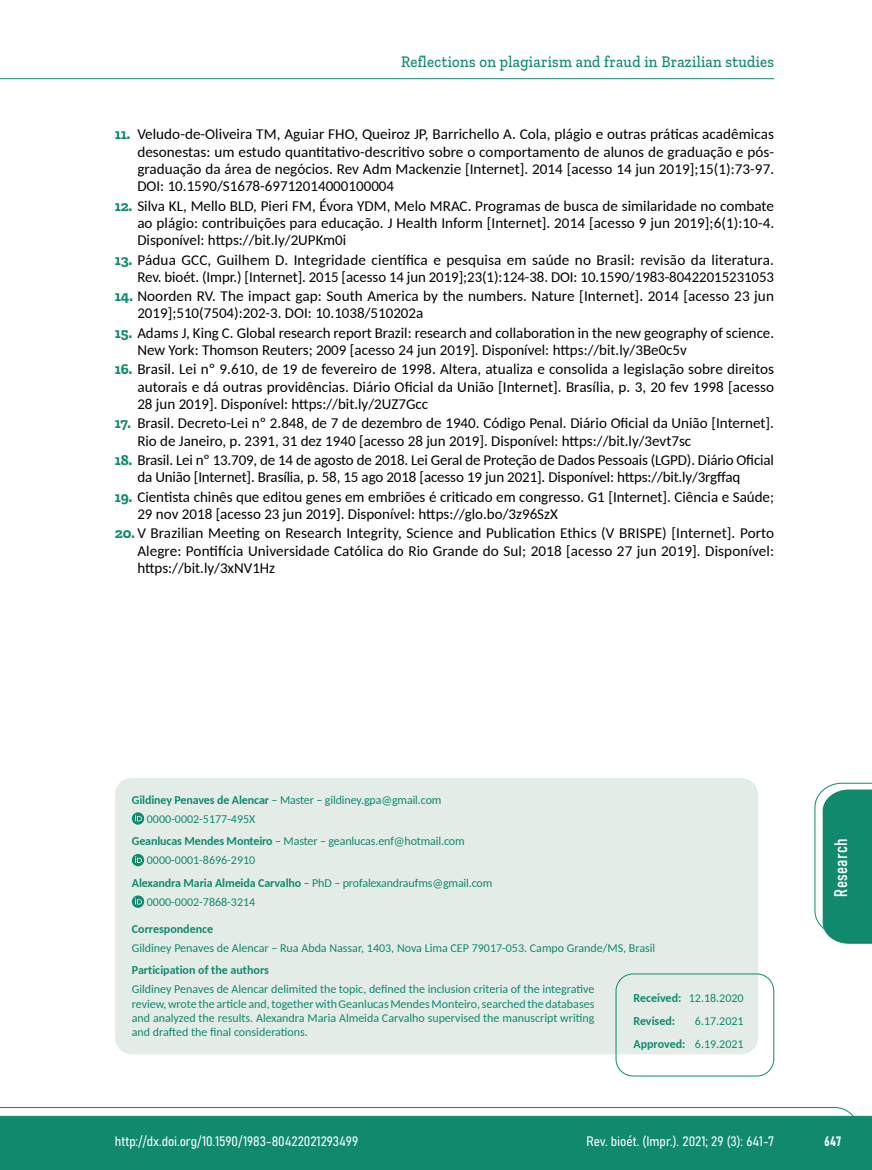
<style>
.page{position:relative;width:872px;height:1170px;background:#fff}
.page>*{position:absolute;margin:0;border:0;box-sizing:border-box;transform-origin:0 0}
.t1{font:18px "Bahnschrift";letter-spacing:.02em;color:#fff}
.t2{font:500 16.5px "Zilla Slab";letter-spacing:.02em;color:#10896d;scale:.9 1}
.t3{font:15px/17.2px "Carlito";color:#000}
.t4{font:13.5px "Bahnschrift";color:#fff}
.t5{font:12px/18.6px "Carlito";color:#10896d}
.t6{font:700 12px/23px "Carlito";color:#10896d}
.s1{font-family:"Zilla Slab";font-weight:700;color:#10896d}
.s2{font-weight:700}
.s3{font-weight:400}
</style>
<div class="page">
<svg style="left:0;top:1107px;width:859px;height:62px;background:#2e977f"></svg>
<hr style="left:0;top:78px;width:774px;height:1px;background:#10896d">
<div style="left:115px;top:777px;width:643px;height:277px;background:#e4ece8;border-radius:17px"></div>
<svg style="left:132px;top:812px;width:12px;height:12px"></svg>
<svg style="left:135px;top:814px;width:7px;height:7px"></svg>
<svg style="left:132px;top:853px;width:12px;height:13px"></svg>
<svg style="left:135px;top:856px;width:7px;height:6px"></svg>
<svg style="left:132px;top:895px;width:12px;height:12px"></svg>
<svg style="left:135px;top:897px;width:7px;height:7px"></svg>
<div style="left:615px;top:973px;width:159px;height:103px;border:1px solid #10896d;border-radius:17px"></div>
<svg style="left:814px;top:782px;width:58px;height:161px"></svg>
<p class="t2" style="left:401px;top:53px;width:416px">Reflections on plagiarism and fraud in Brazilian studies</p>
<p class="t3" style="left:137px;top:125px;width:638px;text-align:justify;text-indent:-22px"><span class="s1">11.</span> Veludo-de-Oliveira TM, Aguiar FHO, Queiroz JP, Barrichello A. Cola, plágio e outras práticas acadêmicas desonestas: um estudo quantitativo-descritivo sobre o comportamento de alunos de graduação e pós&shy;graduação da área de negócios. Rev Adm Mackenzie [Internet]. 2014 [acesso 14 jun 2019];15(1):73-97.<br>DOI: 10.1590/S1678-69712014000100004</p>
<p class="t3" style="left:137px;top:196px;width:638px;text-align:justify;text-indent:-22px"><span class="s1">12.</span> Silva KL, Mello BLD, Pieri FM, Évora YDM, Melo MRAC. Programas de busca de similaridade no combate ao plágio: contribuições para educação. J Health Inform [Internet]. 2014 [acesso 9 jun 2019];6(1):10-4.<br>Disponível: https://bit.ly/2UPKm0i</p>
<p class="t3" style="left:115px;top:250px;width:661px;text-align:right"><span class="s1">13.</span> Pádua GCC, Guilhem D. Integridade científica e pesquisa em saúde no Brasil: revisão da literatura.<br>Rev. bioét. (Impr.) [Internet]. 2015 [acesso 14 jun 2019];23(1):124-38. DOI: 10.1590/1983-80422015231053</p>
<p class="t3" style="left:137px;top:287px;width:638px;text-indent:-22px"><span class="s1">14.</span> Noorden RV. The impact gap: South America by the numbers. Nature [Internet]. 2014 [acesso 23 jun<br>2019];510(7504):202-3. DOI: 10.1038/510202a</p>
<p class="t3" style="left:137px;top:323px;width:638px;text-indent:-22px"><span class="s1">15.</span> Adams J, King C. Global research report Brazil: research and collaboration in the new geography of science.<br>New York: Thomson Reuters; 2009 [acesso 24 jun 2019]. Disponível: https://bit.ly/3Be0c5v</p>
<p class="t3" style="left:137px;top:360px;width:638px;text-align:justify;text-indent:-22px"><span class="s1">16.</span> Brasil. Lei nº 9.610, de 19 de fevereiro de 1998. Altera, atualiza e consolida a legislação sobre direitos autorais e dá outras providências. Diário Oficial da União [Internet]. Brasília, p. 3, 20 fev 1998 [acesso 28 jun 2019]. Disponível: https://bit.ly/2UZ7Gcc</p>
<p class="t3" style="left:137px;top:414px;width:638px;text-indent:-22px"><span class="s1">17.</span> Brasil. Decreto-Lei nº 2.848, de 7 de dezembro de 1940. Código Penal. Diário Oficial da União [Internet].<br>Rio de Janeiro, p. 2391, 31 dez 1940 [acesso 28 jun 2019]. Disponível: https://bit.ly/3evt7sc</p>
<p class="t3" style="left:137px;top:450px;width:638px;text-indent:-22px"><span class="s1">18.</span> Brasil. Lei nº 13.709, de 14 de agosto de 2018. Lei Geral de Proteção de Dados Pessoais (LGPD). Diário Oficial da União [Internet]. Brasília, p. 58, 15 ago 2018 [acesso 19 jun 2021]. Disponível: https://bit.ly/3rgffaq</p>
<p class="t3" style="left:137px;top:487px;width:638px;text-indent:-22px"><span class="s1">19.</span> Cientista chinês que editou genes em embriões é criticado em congresso. G1 [Internet]. Ciência e Saúde;<br>29 nov 2018 [acesso 23 jun 2019]. Disponível: https://glo.bo/3z96SzX</p>
<p class="t3" style="left:137px;top:524px;width:638px;text-align:justify;text-indent:-22px"><span class="s1">20.</span> V Brazilian Meeting on Research Integrity, Science and Publication Ethics (V BRISPE) [Internet]. Porto Alegre: Pontifícia Universidade Católica do Rio Grande do Sul; 2018 [acesso 27 jun 2019]. Disponível: https://bit.ly/3xNV1Hz</p>
<p class="t5" style="left:147px;top:790px;width:296px;text-indent:-15px"><span class="s2">Gildiney Penaves de Alencar</span> – Master – gildiney.gpa@gmail.com<br>0000-0002-5177-495X</p>
<p class="t5" style="left:147px;top:831px;width:319px;text-indent:-15px"><span class="s2">Geanlucas Mendes Monteiro</span> – Master – geanlucas.enf@hotmail.com<br>0000-0001-8696-2910</p>
<p class="t5" style="left:147px;top:873px;width:347px;text-indent:-15px"><span class="s2">Alexandra Maria Almeida Carvalho</span> – PhD – profalexandraufms@gmail.com<br>0000-0002-7868-3214</p>
<p class="t6" style="left:132px;top:916px;width:83px">Correspondence</p>
<p class="t5" style="left:132px;top:937px;width:525px">Gildiney Penaves de Alencar – Rua Abda Nassar, 1403, Nova Lima CEP 79017-053. Campo Grande/MS, Brasil</p>
<p class="t6" style="left:132px;top:958px;width:139px">Participation of the authors</p>
<p class="t5" style="left:132px;top:981px;width:464px;line-height:14.4px;text-align:justify">Gildiney Penaves de Alencar delimited the topic, defined the inclusion criteria of the integrative review, wrote the article and, together with Geanlucas Mendes Monteiro, searched the databases and analyzed the results. Alexandra Maria Almeida Carvalho supervised the manuscript writing and drafted the final considerations.</p>
<p class="t6" style="left:633px;top:985px;width:112px">Received: <span class="s3">12.18.2020<br></span>Revised:</p>
<p class="t5" style="left:633px;top:1008px;width:112px;line-height:23px;text-align:right">6.17.2021<br><span class="s2">Approved:</span> 6.19.2021</p>
<p class="t1" style="left:827px;top:896px;width:59px;rotate:-90deg">Research</p>
<p class="t4" style="left:115px;top:1131px;width:245px">http://dx.doi.org/10.1590/1983-80422021293499</p>
<p class="t4" style="left:586px;top:1131px;width:189px">Rev. bioét. (Impr.). 2021; 29 (3): 641-7</p>
<p class="t4" style="left:824px;top:1130px;width:18px">647</p>
</div>
